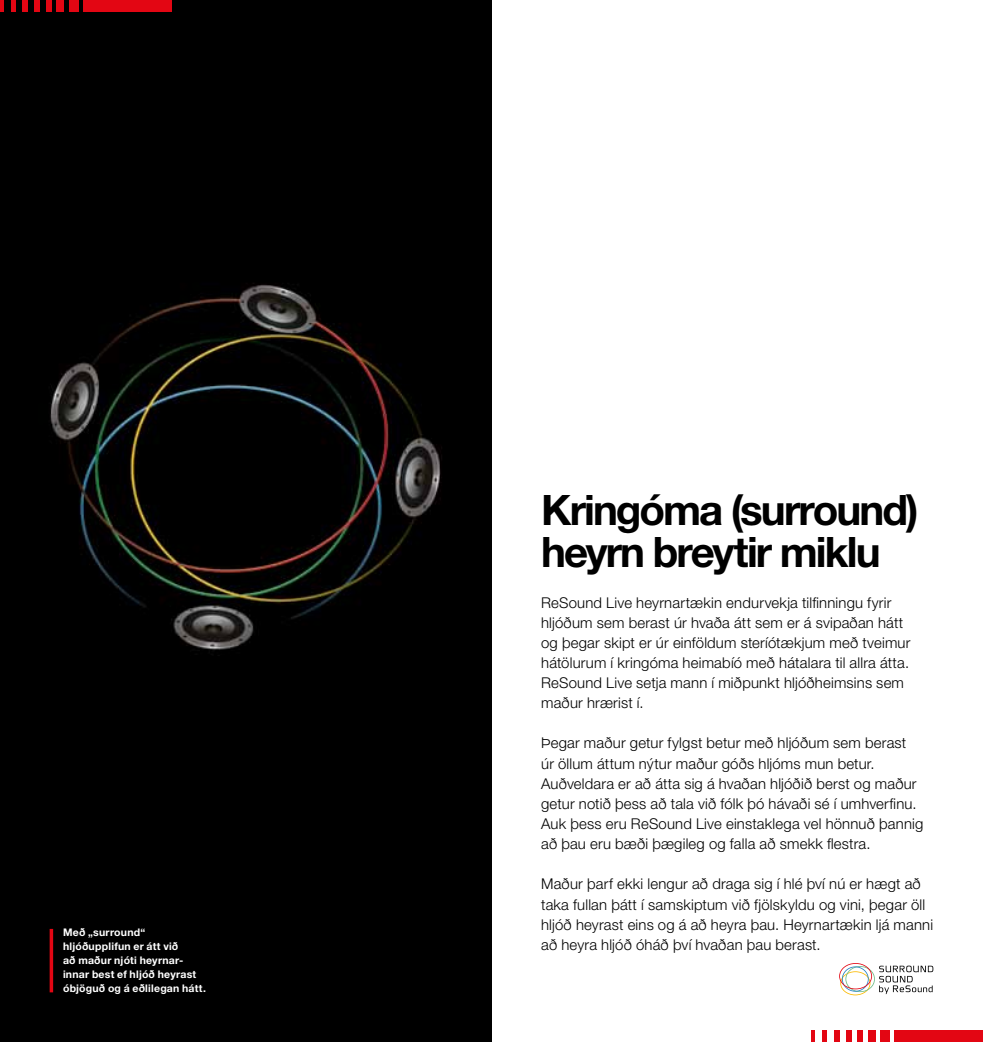
<style>
.page{position:relative;width:983px;height:1042px;background:#fff}
.page>*{position:absolute;margin:0;border:0;box-sizing:border-box;transform-origin:0 0}
.t1{font:700 42px/42px "Helvetica Neue LT Pro";letter-spacing:-.045em;color:#000}
.t2{font:300 14.88px/20.1px "Helvetica Neue LT Pro";letter-spacing:.015em;color:#000}
.t3{font:700 10.5px/14px "Helvetica Neue LT Pro";letter-spacing:.02em;color:#fff}
</style>
<div class="page">
<div style="left:0;top:0;width:491px;height:1042px;background:#000"></div>
<img style="left:50px;top:283px;width:392px;height:367px">
<svg style="left:839px;top:963px;width:94px;height:32px"></svg>
<div style="left:894px;top:1030px;width:88px;height:12px;background:#e30613"></div>
<div style="left:880px;top:1030px;width:9px;height:12px;background:#e30613"></div>
<div style="left:868px;top:1030px;width:7px;height:12px;background:#e30613"></div>
<div style="left:857px;top:1030px;width:5px;height:12px;background:#e30613"></div>
<div style="left:846px;top:1030px;width:5px;height:12px;background:#e30613"></div>
<div style="left:834px;top:1030px;width:5px;height:12px;background:#e30613"></div>
<hr style="left:822px;top:1030px;width:4px;height:12px;background:#e30613">
<svg style="left:811px;top:1030px;width:3px;height:12px"></svg>
<div style="left:83px;top:0;width:88px;height:11px;background:#e30613"></div>
<div style="left:69px;top:0;width:9px;height:11px;background:#e30613"></div>
<div style="left:57px;top:0;width:7px;height:11px;background:#e30613"></div>
<div style="left:46px;top:0;width:5px;height:11px;background:#e30613"></div>
<div style="left:35px;top:0;width:5px;height:11px;background:#e30613"></div>
<div style="left:23px;top:0;width:5px;height:11px;background:#e30613"></div>
<hr style="left:11px;top:0;width:4px;height:11px;background:#e30613">
<svg style="left:0;top:0;width:3px;height:11px"></svg>
<hr style="left:50px;top:929px;width:3px;height:63px;background:#e30613">
<p class="t3" style="left:63px;top:925px;width:144px">Með „surround“ hljóðupplifun er átt við<br>að maður njóti heyrnar&shy;innar best ef hljóð heyrast óbjöguð og á eðlilegan hátt.</p>
<h1 class="t1" style="left:541px;top:488px;width:379px">Kringóma (surround) heyrn breytir miklu</h1>
<p class="t2" style="left:541px;top:592px;width:371px">ReSound Live heyrnartækin endurvekja tilfinningu fyrir hljóðum sem berast úr hvaða átt sem er á svipaðan hátt og þegar skipt er úr einföldum steríótækjum með tveimur hátölurum í kringóma heimabíó með hátalara til allra átta.<br>ReSound Live setja mann í miðpunkt hljóðheimsins sem maður hrærist í.</p>
<p class="t2" style="left:541px;top:733px;width:383px">Þegar maður getur fylgst betur með hljóðum sem berast<br>úr öllum áttum nýtur maður góðs hljóms mun betur.<br>Auðveldara er að átta sig á hvaðan hljóðið berst og maður getur notið þess að tala við fólk þó hávaði sé í umhverfinu.<br>Auk þess eru ReSound Live einstaklega vel hönnuð þannig að þau eru bæði þægileg og falla að smekk flestra.</p>
<p class="t2" style="left:541px;top:873px;width:393px">Maður þarf ekki lengur að draga sig í hlé því nú er hægt að taka fullan þátt í samskiptum við fjölskyldu og vini, þegar öll hljóð heyrast eins og á að heyra þau. Heyrnartækin ljá manni að heyra hljóð óháð því hvaðan þau berast.</p>
</div>
